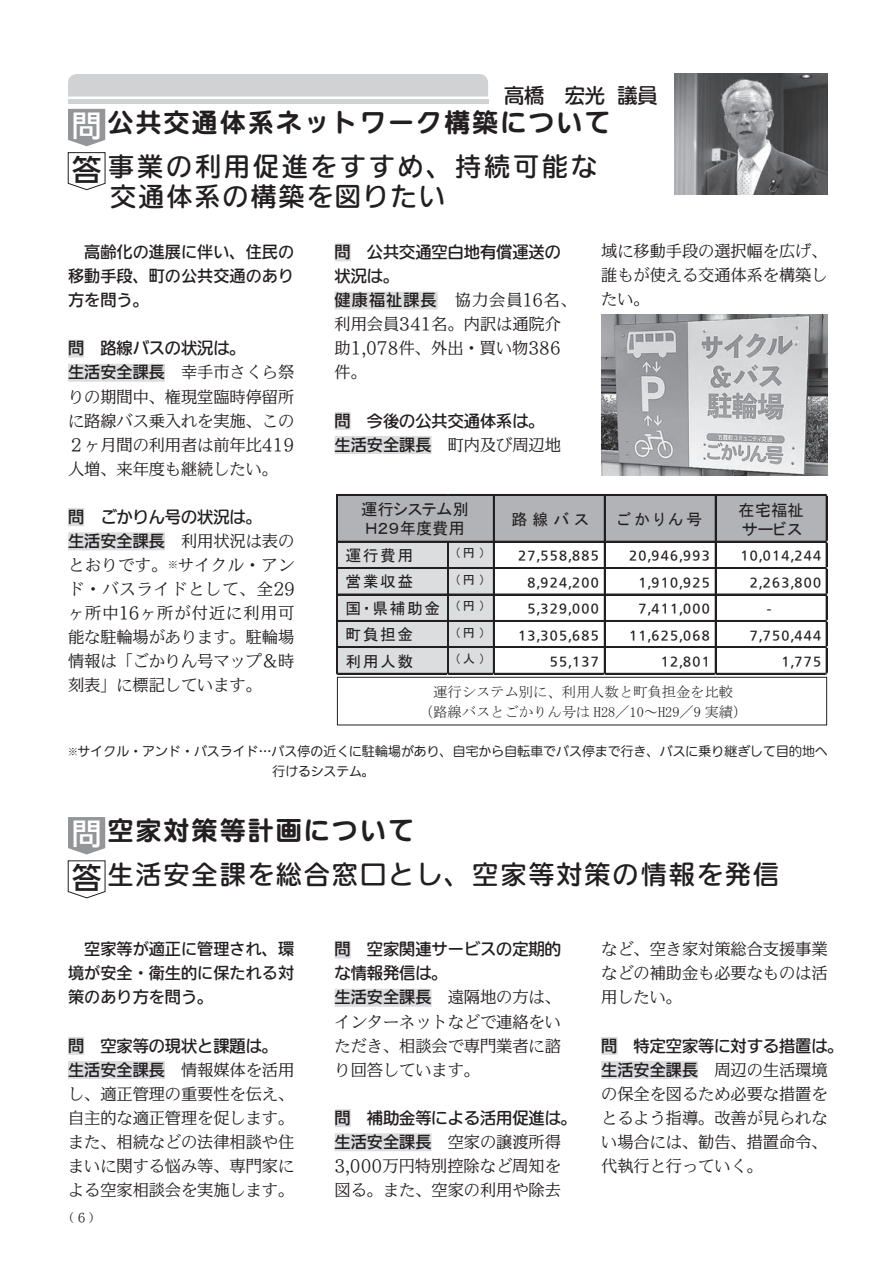
<style>
.page{position:relative;width:893px;height:1263px;background:#fff}
.page>*{position:absolute;margin:0;border:0;box-sizing:border-box;transform-origin:0 0}
.t1{font:500 29.7px "Iwa UD Go Hon Pro";color:#fff}
.t2{font:500 29.7px "Iwa UD Go Hon Pro";color:#231f20}
.t3{font:500 25.5px "Iwa UDR Go Pro";letter-spacing:.1em;color:#231f20}
.t4{font:700 25.5px "Iwa UDR Go Pro";letter-spacing:.1em;color:#231f20}
.t5{font:500 25.5px "Iwa UDR Go Pro";letter-spacing:.135em;color:#231f20}
.t6{font:500 20.25px "Iwa UDR Go Pro";color:#231f20}
.t7{font:100 16.2px/24px "Iwa UD Min Pro";color:#231f20;text-align:justify}
.t8{font:500 16.2px "Iwa UDR Go Pro";color:#231f20}
.t9{font:500 16.2px/24px "Iwa UD Go Hon Pro";color:#231f20;text-align:justify}
.t10{font:16.2px/19.4px "MS P Gothic";color:#231f20}
.t11{font:15.75px "MS P Gothic";letter-spacing:.1em;color:#231f20}
.t12{font:14.4px/20.4px "MS Mincho";color:#231f20;text-align:center}
.t13{font:100 12.75px "Iwa UDR Go Pro";letter-spacing:.015em;color:#231f20}
.t14{font:500 12.15px "Iwa UD Go Dsp Pro";letter-spacing:.11em;color:#231f20}
.t15{font:12.15px "MS P Gothic";color:#231f20}
.t16{font:100 11.7px "Iwa UD Min Pro";color:#231f20}
.t17{font:100 9px "Iwa UDR Go Pro";color:#231f20}
.s1{font-family:"Iwa UD Go Hon Pro";font-weight:500}
</style>
<div class="page">
<hr style="left:68px;top:100px;width:420px;height:4px;background:#d1d2d4">
<div style="left:68px;top:74px;width:420px;height:23px;background:#d1d2d4"></div>
<svg style="left:68px;top:109px;width:37px;height:37px"></svg>
<svg style="left:68px;top:152px;width:37px;height:38px"></svg>
<img style="left:674px;top:74px;width:154px;height:120px">
<div style="left:68px;top:340px;width:16px;height:18px;background:#dcdddf"></div>
<div style="left:68px;top:364px;width:97px;height:18px;background:#dcdddf"></div>
<div style="left:68px;top:508px;width:16px;height:18px;background:#dcdddf"></div>
<div style="left:68px;top:532px;width:97px;height:18px;background:#dcdddf"></div>
<div style="left:335px;top:243px;width:16px;height:18px;background:#dcdddf"></div>
<div style="left:335px;top:291px;width:103px;height:18px;background:#dcdddf"></div>
<div style="left:335px;top:412px;width:16px;height:18px;background:#dcdddf"></div>
<div style="left:335px;top:436px;width:97px;height:18px;background:#dcdddf"></div>
<svg style="left:68px;top:817px;width:37px;height:37px"></svg>
<svg style="left:68px;top:860px;width:37px;height:38px"></svg>
<div style="left:68px;top:1037px;width:16px;height:18px;background:#dcdddf"></div>
<div style="left:68px;top:1061px;width:97px;height:18px;background:#dcdddf"></div>
<div style="left:335px;top:940px;width:16px;height:18px;background:#dcdddf"></div>
<div style="left:335px;top:989px;width:97px;height:18px;background:#dcdddf"></div>
<div style="left:335px;top:1109px;width:16px;height:18px;background:#dcdddf"></div>
<div style="left:335px;top:1133px;width:97px;height:18px;background:#dcdddf"></div>
<div style="left:601px;top:1037px;width:16px;height:18px;background:#dcdddf"></div>
<div style="left:601px;top:1061px;width:97px;height:18px;background:#dcdddf"></div>
<div style="left:338px;top:542px;width:156px;height:131px;background:#dcdddf"></div>
<div style="left:338px;top:495px;width:488px;height:46px;background:#b2b3b7"></div>
<hr style="left:338px;top:494px;width:489px;height:1px;background:#231f20">
<hr style="left:338px;top:541px;width:489px;height:1px;background:#231f20">
<hr style="left:338px;top:567px;width:489px;height:1px;background:#231f20">
<hr style="left:338px;top:568px;width:489px;height:1px;background:#231f20">
<hr style="left:338px;top:594px;width:489px;height:1px;background:#231f20">
<hr style="left:338px;top:620px;width:489px;height:1px;background:#231f20">
<hr style="left:338px;top:647px;width:489px;height:1px;background:#231f20">
<hr style="left:336px;top:494px;width:1px;height:180px;background:#231f20">
<hr style="left:337px;top:494px;width:1px;height:180px;background:#231f20">
<hr style="left:447px;top:542px;width:1px;height:132px;background:#231f20">
<hr style="left:448px;top:542px;width:1px;height:132px;background:#231f20">
<hr style="left:493px;top:495px;width:1px;height:179px;background:#231f20">
<hr style="left:604px;top:495px;width:1px;height:179px;background:#231f20">
<hr style="left:715px;top:495px;width:1px;height:179px;background:#231f20">
<hr style="left:338px;top:673px;width:489px;height:1px;background:#231f20">
<hr style="left:826px;top:495px;width:1px;height:179px;background:#231f20">
<div style="left:337px;top:677px;width:490px;height:48px;border:1px solid #231f20"></div>
<img style="left:602px;top:315px;width:226px;height:160px">
<h1 class="t1" style="left:72px;top:104px;width:29px">問</h1>
<p class="t6" style="left:504px;top:80px;width:102px">高橋　宏光</p>
<h2 class="t4" style="left:108px;top:104px;width:504px">公共交通体系ネットワーク構築について</h2>
<h1 class="t2" style="left:72px;top:148px;width:31px">答</h1>
<h2 class="t5" style="left:109px;top:147px;width:489px">事業の利用促進をすすめ、持続可能な</h2>
<h2 class="t3" style="left:111px;top:178px;width:336px">交通体系の構築を図りたい</h2>
<p class="t6" style="left:617px;top:80px;width:42px">議員</p>
<p class="t7" style="left:601px;top:239px;width:228px">域に移動手段の選択幅を広げ、誰もが使える交通体系を構築したい。</p>
<p class="t9" style="left:68px;top:240px;width:228px">　高齢化の進展に伴い、住民の移動手段、町の公共交通のあり方を問う。</p>
<p class="t8" style="left:100px;top:336px;width:147px">路線バスの状況は。</p>
<p class="t8" style="left:367px;top:240px;width:195px">公共交通空白地有償運送の</p>
<p class="t9" style="left:335px;top:240px;width:18px">問</p>
<p class="t8" style="left:335px;top:264px;width:66px">状況は。</p>
<p class="t7" style="left:335px;top:288px;width:244px;text-align:left"><span class="s1">健康福祉課長</span>　協力会員16名、利用会員341名。内訳は通院介助1,078件、外出・買い物386件。</p>
<p class="t8" style="left:367px;top:409px;width:179px">今後の公共交通体系は。</p>
<p class="t9" style="left:68px;top:336px;width:18px">問</p>
<p class="t7" style="left:68px;top:360px;width:228px"><span class="s1">生活安全課長</span>　幸手市さくら祭りの期間中、権現堂臨時停留所に路線バス乗入れを実施、この２ヶ月間の利用者は前年比419人増、来年度も継続したい。</p>
<p class="t8" style="left:100px;top:505px;width:163px">ごかりん号の状況は。</p>
<p class="t9" style="left:335px;top:409px;width:18px">問</p>
<p class="t7" style="left:335px;top:433px;width:228px"><span class="s1">生活安全課長</span>　町内及び周辺地</p>
<p class="t10" style="left:361px;top:499px;width:109px">運行システム別<br>Ｈ２９年度費用</p>
<p class="t10" style="left:739px;top:500px;width:67px">在宅福祉</p>
<p class="t9" style="left:68px;top:505px;width:18px">問</p>
<p class="t7" style="left:68px;top:529px;width:228px"><span class="s1">生活安全課長</span>　利用状況は表のとおりです。<sup>※</sup>サイクル・アンド・バスライドとして、全29ヶ所中16ヶ所が付近に利用可能な駐輪場があります。駐輪場情報は「ごかりん号マップ＆時刻表」に標記しています。</p>
<p class="t11" style="left:617px;top:512px;width:87px">ごかりん号</p>
<p class="t11" style="left:511px;top:512px;width:79px">路線バス</p>
<p class="t10" style="left:742px;top:520px;width:62px">サービス</p>
<p class="t14" style="left:740px;top:547px;width:82px">10,014,244</p>
<p class="t11" style="left:346px;top:547px;width:69px">運行費用</p>
<p class="t15" style="left:455px;top:547px;width:32px">（円 (</p>
<p class="t14" style="left:629px;top:547px;width:82px">20,946,993</p>
<p class="t14" style="left:518px;top:547px;width:82px">27,558,885</p>
<p class="t11" style="left:346px;top:574px;width:69px">営業収益</p>
<p class="t15" style="left:455px;top:573px;width:32px">（円 (</p>
<p class="t14" style="left:528px;top:573px;width:73px">8,924,200</p>
<p class="t14" style="left:638px;top:573px;width:73px">1,910,925</p>
<p class="t14" style="left:750px;top:573px;width:73px">2,263,800</p>
<p class="t11" style="left:346px;top:600px;width:96px">国・県補助金</p>
<p class="t15" style="left:455px;top:600px;width:32px">（円 (</p>
<p class="t14" style="left:528px;top:600px;width:73px">5,329,000</p>
<p class="t14" style="left:638px;top:600px;width:73px">7,411,000</p>
<p class="t14" style="left:767px;top:600px;width:6px">-</p>
<p class="t15" style="left:455px;top:626px;width:32px">（円 (</p>
<p class="t11" style="left:346px;top:626px;width:69px">町負担金</p>
<p class="t14" style="left:518px;top:626px;width:82px">13,305,685</p>
<p class="t14" style="left:629px;top:626px;width:82px">11,625,068</p>
<p class="t14" style="left:750px;top:626px;width:73px">7,750,444</p>
<p class="t15" style="left:455px;top:653px;width:32px">（人 (</p>
<p class="t11" style="left:346px;top:653px;width:69px">利用人数</p>
<p class="t14" style="left:661px;top:653px;width:51px">12,801</p>
<p class="t14" style="left:550px;top:653px;width:51px">55,137</p>
<p class="t14" style="left:781px;top:653px;width:41px">1,775</p>
<p class="t12" style="left:419px;top:681px;width:330px">運行システム別に、利用人数と町負担金を比較<br>（路線バスとごかりん号は H28／10～H29／9 実績(</p>
<p class="t13" style="left:78px;top:742px;width:752px">サイクル・アンド・バスライド…バス停の近くに駐輪場があり、自宅から自転車でバス停まで行き、バスに乗り継ぎして目的地へ</p>
<p class="t17" style="left:68px;top:745px;width:11px">※</p>
<p class="t13" style="left:273px;top:762px;width:104px">行けるシステム。</p>
<h1 class="t1" style="left:72px;top:812px;width:29px">問</h1>
<h2 class="t4" style="left:108px;top:812px;width:308px">空家対策等計画について</h2>
<h2 class="t3" style="left:108px;top:855px;width:672px">生活安全課を総合窓口とし、空家等対策の情報を発信</h2>
<h1 class="t2" style="left:72px;top:856px;width:31px">答</h1>
<p class="t9" style="left:68px;top:937px;width:228px">　空家等が適正に管理され、環境が安全・衛生的に保たれる対策のあり方を問う。</p>
<p class="t8" style="left:100px;top:1034px;width:179px">空家等の現状と課題は。</p>
<p class="t9" style="left:68px;top:1034px;width:18px">問</p>
<p class="t7" style="left:68px;top:1058px;width:228px"><span class="s1">生活安全課長</span>　情報媒体を活用し、適正管理の重要性を伝え、自主的な適正管理を促します。また、相続などの法律相談や住まいに関する悩み等、専門家による空家相談会を実施します。</p>
<p class="t16" style="left:62px;top:1209px;width:40px">) 6 (</p>
<p class="t8" style="left:367px;top:937px;width:195px">空家関連サービスの定期的</p>
<p class="t9" style="left:335px;top:937px;width:18px">問</p>
<p class="t8" style="left:335px;top:961px;width:115px">な情報発信は。</p>
<p class="t7" style="left:335px;top:985px;width:228px"><span class="s1">生活安全課長</span>　遠隔地の方は、インターネットなどで連絡をいただき、相談会で専門業者に諮り回答しています。</p>
<p class="t8" style="left:367px;top:1106px;width:212px">補助金等による活用促進は。</p>
<p class="t9" style="left:335px;top:1106px;width:18px">問</p>
<p class="t7" style="left:335px;top:1130px;width:228px"><span class="s1">生活安全課長</span>　空家の譲渡所得3,000万円特別控除など周知を図る。また、空家の利用や除去</p>
<p class="t7" style="left:601px;top:937px;width:228px">など、空き家対策総合支援事業などの補助金も必要なものは活用したい。</p>
<p class="t8" style="left:634px;top:1034px;width:212px">特定空家等に対する措置は。</p>
<p class="t9" style="left:601px;top:1034px;width:18px">問</p>
<p class="t7" style="left:601px;top:1058px;width:228px"><span class="s1">生活安全課長</span>　周辺の生活環境の保全を図るため必要な措置をとるよう指導。改善が見られない場合には、勧告、措置命令、代執行と行っていく。</p>
</div>
